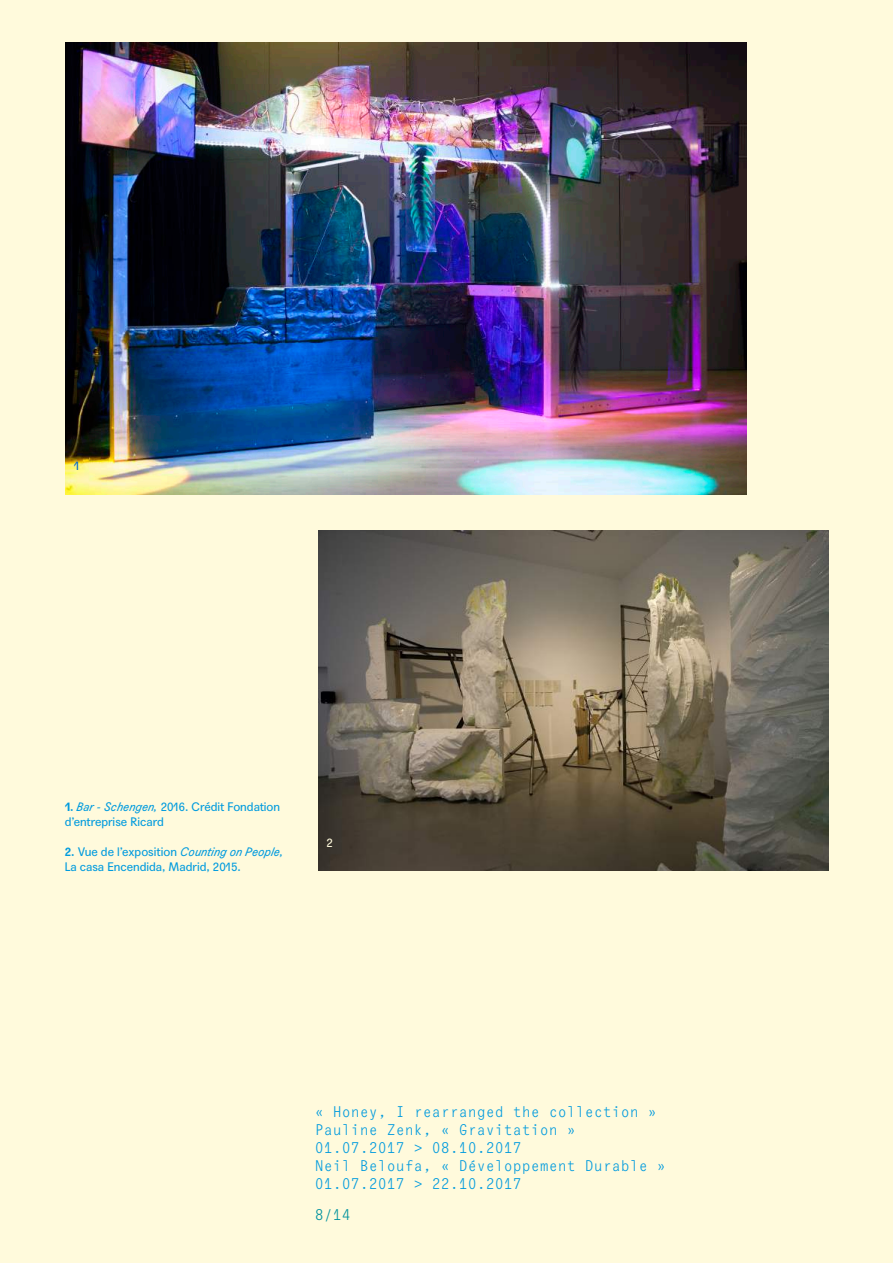
<style>
.page{position:relative;width:893px;height:1263px;background:#fffadc}
.page>*{position:absolute;margin:0;border:0;box-sizing:border-box;transform-origin:0 0}
.t1{font:15px/18px "Agipo Mono";color:#009bde}
.t2{font:15px "Agipo Mono";color:#00929e}
.t3{font:12px/15px "Agipo";color:#009bde}
.t4{font:12px "Agipo";color:#0066d0}
.t5{font:12px "Agipo";color:#fffadc}
.s1{font-weight:700}
.s2{font-style:italic}
</style>
<div class="page">
<img style="left:66px;top:43px;width:680px;height:451px">
<img style="left:318px;top:530px;width:510px;height:341px">
<p class="t4" style="left:74px;top:456px;width:7px">1</p>
<p class="t3" style="left:65px;top:798px;width:217px"><span class="s1">1.</span> <span class="s2">Bar - Schengen,</span> 2016. Crédit Fondation d’entreprise Ricard</p>
<p class="t3" style="left:65px;top:843px;width:220px"><span class="s1">2.</span> Vue de l’exposition <span class="s2">Counting on People,<br></span>La casa Encendida, Madrid, 2015.</p>
<p class="t5" style="left:327px;top:834px;width:8px">2</p>
<p class="t1" style="left:315px;top:1101px;width:353px">« Honey, I rearranged the collection »<br>Pauline Zenk, « Gravitation »<br>01.07.2017 &gt; 08.10.2017<br>Neil Beloufa, « Développement Durable »<br>01.07.2017 &gt; 22.10.2017</p>
<p class="t2" style="left:315px;top:1204px;width:37px">8/14</p>
</div>
